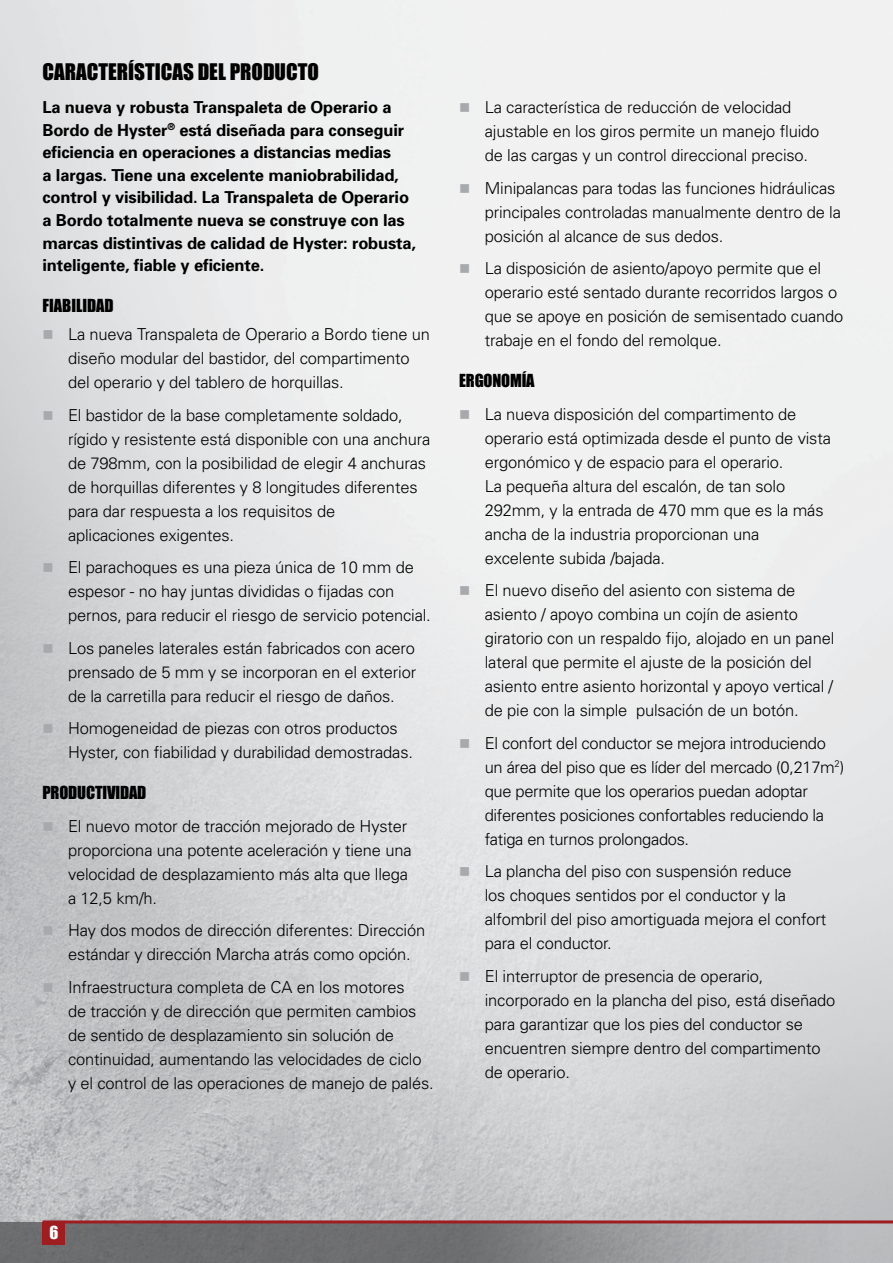
<style>
.page{position:relative;width:893px;height:1263px;background:#fff}
.page>*{position:absolute;margin:0;border:0;box-sizing:border-box;transform-origin:0 0}
.t1{font:21px "Impact";color:#000}
.t2{font:300 16.5px/24px "Univers";letter-spacing:-.01em;color:#000}
.t3{font:700 16.5px/22.5px "Univers";letter-spacing:-.01em;color:#000}
.t4{font:16.5px "Impact";letter-spacing:-.01em;color:#000}
.t5{font:16.5px "Impact";color:#fff}
.s1{color:#a7a9ac}
</style>
<div class="page">
<img style="left:0;top:0;width:893px;height:1222px">
<svg style="left:0;top:1222px;width:893px;height:41px;background:#858486"></svg>
<hr style="left:43px;top:1220px;width:850px;height:3px;background:#9e1d20">
<div style="left:43px;top:1222px;width:22px;height:23px;background:#9e1d20"></div>
<p class="t1" style="left:43px;top:56px;width:278px">CARACTERÍSTICAS DEL PRODUCTO</p>
<p class="t3" style="left:43px;top:96px;width:375px">La nueva y robusta Transpaleta de Operario a Bordo de Hyster<sup>®</sup> está diseñada para conseguir eficiencia en operaciones a distancias medias<br>a largas. Tiene una excelente maniobrabilidad, control y visibilidad. La Transpaleta de Operario a Bordo totalmente nueva se construye con las marcas distintivas de calidad de Hyster: robusta, inteligente, fiable y eficiente.</p>
<p class="t4" style="left:43px;top:293px;width:73px">FIABILIDAD</p>
<p class="t2" style="left:68px;top:322px;width:363px;text-indent:-26px"><span class="s1">■</span> La nueva Transpaleta de Operario a Bordo tiene un diseño modular del bastidor, del compartimento del operario y del tablero de horquillas.</p>
<p class="t2" style="left:68px;top:402px;width:364px;text-indent:-26px"><span class="s1">■</span> El bastidor de la base completamente soldado, rígido y resistente está disponible con una anchura de 798mm, con la posibilidad de elegir 4 anchuras de horquillas diferentes y 8 longitudes diferentes para dar respuesta a los requisitos de<br>aplicaciones exigentes.</p>
<p class="t2" style="left:68px;top:555px;width:364px;text-indent:-26px"><span class="s1">■</span> El parachoques es una pieza única de 10 mm de espesor - no hay juntas divididas o fijadas con pernos, para reducir el riesgo de servicio potencial.</p>
<p class="t2" style="left:68px;top:635px;width:350px;text-align:justify;text-indent:-26px"><span class="s1">■</span> Los paneles laterales están fabricados con acero prensado de 5 mm y se incorporan en el exterior de la carretilla para reducir el riesgo de daños.</p>
<p class="t2" style="left:68px;top:716px;width:346px;text-indent:-26px"><span class="s1">■</span> Homogeneidad de piezas con otros productos<br>Hyster, con fiabilidad y durabilidad demostradas.</p>
<p class="t4" style="left:43px;top:780px;width:105px">PRODUCTIVIDAD</p>
<p class="t2" style="left:68px;top:813px;width:345px;text-indent:-26px"><span class="s1">■</span> El nuevo motor de tracción mejorado de Hyster proporciona una potente aceleración y tiene una velocidad de desplazamiento más alta que llega a 12,5 km/h.</p>
<p class="t2" style="left:68px;top:918px;width:359px;text-indent:-26px"><span class="s1">■</span> Hay dos modos de dirección diferentes: Dirección estándar y dirección Marcha atrás como opción.</p>
<p class="t2" style="left:68px;top:974px;width:367px;text-indent:-26px"><span class="s1">■</span> Infraestructura completa de CA en los motores<br>de tracción y de dirección que permiten cambios de sentido de desplazamiento sin solución de continuidad, aumentando las velocidades de ciclo y el control de las operaciones de manejo de palés.</p>
<p class="t2" style="left:485px;top:95px;width:336px;text-indent:-26px"><span class="s1">■</span> La característica de reducción de velocidad ajustable en los giros permite un manejo fluido de las cargas y un control direccional preciso.</p>
<p class="t2" style="left:485px;top:175px;width:358px;text-indent:-26px"><span class="s1">■</span> Minipalancas para todas las funciones hidráulicas principales controladas manualmente dentro de la posición al alcance de sus dedos.</p>
<p class="t2" style="left:485px;top:256px;width:360px;text-indent:-26px"><span class="s1">■</span> La disposición de asiento/apoyo permite que el operario esté sentado durante recorridos largos o que se apoye en posición de semisentado cuando trabaje en el fondo del remolque.</p>
<p class="t4" style="left:459px;top:368px;width:77px">ERGONOMÍA</p>
<p class="t2" style="left:485px;top:401px;width:348px;text-indent:-26px"><span class="s1">■</span> La nueva disposición del compartimento de operario está optimizada desde el punto de vista ergonómico y de espacio para el operario.<br>La pequeña altura del escalón, de tan solo 292mm, y la entrada de 470 mm que es la más ancha de la industria proporcionan una excelente subida /bajada.</p>
<p class="t2" style="left:485px;top:578px;width:351px;text-indent:-26px"><span class="s1">■</span> El nuevo diseño del asiento con sistema de asiento / apoyo combina un cojín de asiento giratorio con un respaldo fijo, alojado en un panel lateral que permite el ajuste de la posición del asiento entre asiento horizontal y apoyo vertical / de pie con la simple pulsación de un botón.</p>
<p class="t2" style="left:485px;top:730px;width:361px;text-indent:-26px"><span class="s1">■</span> El confort del conductor se mejora introduciendo un área del piso que es líder del mercado (0,217m<sup>2</sup>) que permite que los operarios puedan adoptar diferentes posiciones confortables reduciendo la fatiga en turnos prolongados.</p>
<p class="t2" style="left:485px;top:859px;width:343px;text-indent:-26px"><span class="s1">■</span> La plancha del piso con suspensión reduce<br>los choques sentidos por el conductor y la alfombril del piso amortiguada mejora el confort para el conductor.</p>
<p class="t2" style="left:485px;top:963px;width:352px;text-indent:-26px"><span class="s1">■</span> El interruptor de presencia de operario, incorporado en la plancha del piso, está diseñado para garantizar que los pies del conductor se encuentren siempre dentro del compartimento de operario.</p>
<p class="t5" style="left:49px;top:1220px;width:10px">6</p>
</div>
